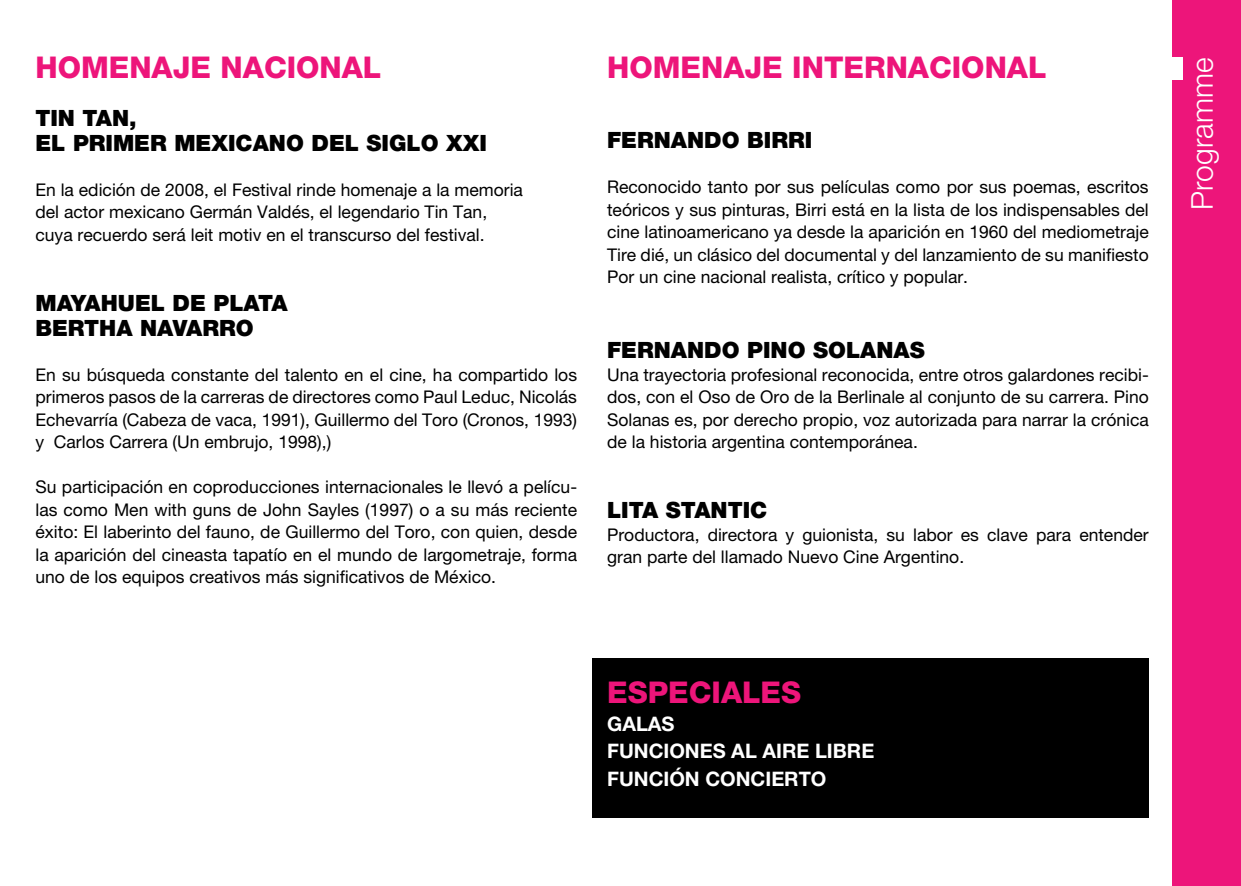
<style>
.page{position:relative;width:1241px;height:886px;background:#fff}
.page>*{position:absolute;margin:0;border:0;box-sizing:border-box;transform-origin:0 0}
.t1{font:800 30px "Helvetica Neue LT Pro";color:#ed157a}
.t2{font:300 30px "Helvetica Neue LT Pro";color:#fff}
.t3{font:900 22.5px/25px "Helvetica Neue LT Pro";color:#000}
.t4{font:700 20px/27.5px "Helvetica Neue LT Pro";color:#fff}
.t5{font:17.5px/22.5px "Helvetica Neue LT Pro";color:#000;text-align:justify}
</style>
<div class="page">
<div style="left:1172px;top:0;width:68px;height:886px;background:#ed157a"></div>
<div style="left:1172px;top:57px;width:10px;height:22px;background:#fff"></div>
<div style="left:592px;top:658px;width:556px;height:159px;background:#000"></div>
<h1 class="t1" style="left:35px;top:50px;width:347px">HOMENAJE NACIONAL</h1>
<p class="t3" style="left:35px;top:105px;width:453px">TIN TAN,<br>EL PRIMER MEXICANO DEL SIGLO XXI</p>
<p class="t5" style="left:35px;top:178px;width:489px;text-align:left">En la edición de 2008, el Festival rinde homenaje a la memoria del actor mexicano Germán Valdés, el legendario Tin Tan, cuya recuerdo será leit motiv en el transcurso del festival.</p>
<p class="t3" style="left:35px;top:290px;width:254px">MAYAHUEL DE PLATA<br>BERTHA NAVARRO</p>
<p class="t5" style="left:35px;top:363px;width:543px">En su búsqueda constante del talento en el cine, ha compartido los primeros pasos de la carreras de directores como Paul Leduc, Nicolás Echevarría (Cabeza de vaca, 1991), Guillermo del Toro (Cronos, 1993) y Carlos Carrera (Un embrujo, 1998),)</p>
<p class="t5" style="left:35px;top:475px;width:543px">Su participación en coproducciones internacionales le llevó a pelícu&shy;las como Men with guns de John Sayles (1997) o a su más reciente éxito: El laberinto del fauno, de Guillermo del Toro, con quien, desde la aparición del cineasta tapatío en el mundo de largometraje, forma uno de los equipos creativos más significativos de México.</p>
<h1 class="t1" style="left:607px;top:50px;width:440px">HOMENAJE INTERNACIONAL</h1>
<p class="t3" style="left:607px;top:128px;width:207px">FERNANDO BIRRI</p>
<p class="t5" style="left:607px;top:175px;width:543px">Reconocido tanto por sus películas como por sus poemas, escritos teóricos y sus pinturas, Birri está en la lista de los indispensables del cine latinoamericano ya desde la aparición en 1960 del mediometraje Tire dié, un clásico del documental y del lanzamiento de su manifiesto Por un cine nacional realista, crítico y popular.</p>
<p class="t3" style="left:607px;top:338px;width:319px">FERNANDO PINO SOLANAS</p>
<p class="t5" style="left:607px;top:363px;width:543px">Una trayectoria profesional reconocida, entre otros galardones recibi&shy;dos, con el Oso de Oro de la Berlinale al conjunto de su carrera. Pino Solanas es, por derecho propio, voz autorizada para narrar la crónica de la historia argentina contemporánea.</p>
<p class="t3" style="left:607px;top:498px;width:162px">LITA STANTIC</p>
<p class="t5" style="left:607px;top:523px;width:543px">Productora, directora y guionista, su labor es clave para entender gran parte del llamado Nuevo Cine Argentino.</p>
<h1 class="t1" style="left:607px;top:675px;width:195px">ESPECIALES</h1>
<p class="t4" style="left:607px;top:709px;width:269px">GALAS<br>FUNCIONES AL AIRE LIBRE<br>FUNCIÓN CONCIERTO</p>
<h1 class="t2" style="left:1183px;top:210px;width:153px;rotate:-90deg">Programme</h1>
</div>
